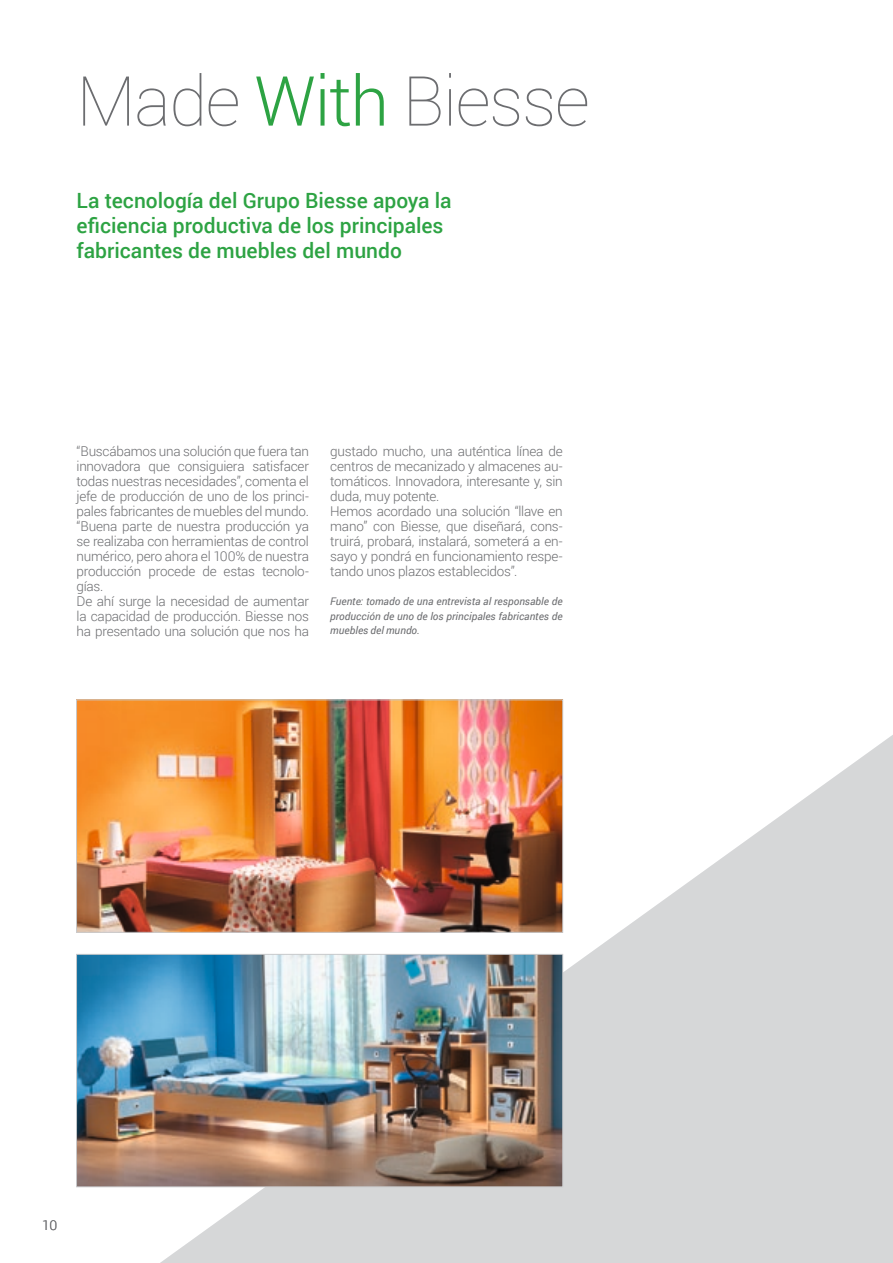
<style>
.page{position:relative;width:893px;height:1263px;background:#fff}
.page>*{position:absolute;margin:0;border:0;box-sizing:border-box;transform-origin:0 0}
.t1{font:100 69px "Roboto";letter-spacing:-.02em;color:#6c6d70}
.t2{font:500 21px/25.2px "Roboto";color:#2da343}
.t3{font:300 13.5px/15px "Roboto";letter-spacing:-.015em;color:#6c6d70;text-align:justify}
.t4{font:italic 10.5px/14.2px "Roboto";color:#6c6d70;text-align:justify}
.s1{font-weight:300;color:#2da343}
</style>
<div class="page">
<svg style="left:139px;top:735px;width:754px;height:528px;fill:#d6d7d8"></svg>
<img style="left:78px;top:956px;width:483px;height:229px">
<div style="left:76px;top:954px;width:487px;height:233px;border:1px solid #c9cacc"></div>
<img style="left:78px;top:701px;width:483px;height:230px">
<div style="left:76px;top:699px;width:487px;height:234px;border:1px solid #c9cacc"></div>
<p class="t1" style="left:77px;top:53px;width:515px">Made <span class="s1">With</span> Biesse</p>
<p class="t2" style="left:77px;top:187px;width:377px">La tecnología del Grupo Biesse apoya la eficiencia productiva de los principales fabricantes de muebles del mundo</p>
<p class="t3" style="left:77px;top:443px;width:234px">“Buscábamos una solución que fuera tan innovadora que consiguiera satisfacer todas nuestras necesidades”, comenta el jefe de producción de uno de los princi&shy;pales fabricantes de muebles del mundo.</p>
<p class="t3" style="left:77px;top:518px;width:234px">“Buena parte de nuestra producción ya se realizaba con herramientas de control numérico, pero ahora el 100% de nuestra producción procede de estas tecnolo&shy;gías.</p>
<p class="t3" style="left:77px;top:593px;width:234px">De ahí surge la necesidad de aumentar la capacidad de producción. Biesse nos ha presentado una solución que nos ha</p>
<p class="t3" style="left:330px;top:443px;width:234px">gustado mucho, una auténtica línea de centros de mecanizado y almacenes au&shy;tomáticos. Innovadora, interesante y, sin duda, muy potente.</p>
<p class="t3" style="left:330px;top:503px;width:234px">Hemos acordado una solución “llave en mano” con Biesse, que diseñará, cons&shy;truirá, probará, instalará, someterá a en&shy;sayo y pondrá en funcionamiento respe&shy;tando unos plazos establecidos”.</p>
<p class="t4" style="left:330px;top:594px;width:234px">Fuente: tomado de una entrevista al responsable de producción de uno de los principales fabricantes de muebles del mundo.</p>
<p class="t3" style="left:42px;top:1217px;width:17px">10</p>
</div>
